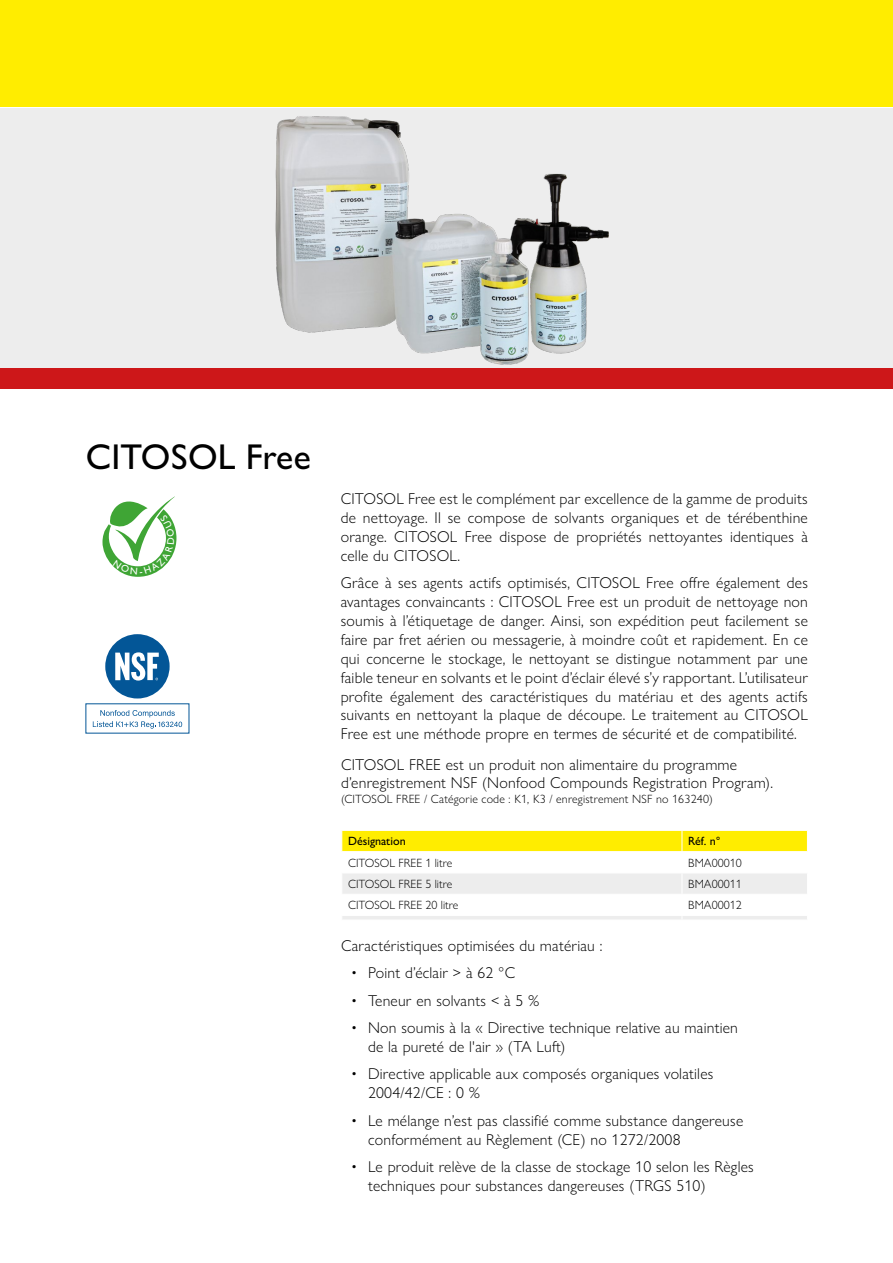
<style>
.page{position:relative;width:893px;height:1263px;background:#fff}
.page>*{position:absolute;margin:0;border:0;box-sizing:border-box;transform-origin:0 0}
.t1{font:500 36px "Gill Sans Nova";letter-spacing:.005em;color:#000}
.t2{font:300 15.75px/18.9px "Gill Sans Nova";letter-spacing:.015em;color:#000}
.t3{font:300 12px "Gill Sans Nova";color:#000}
.t4{font:500 12px "Gill Sans Nova";color:#000}
</style>
<div class="page">
<div style="left:0;top:0;width:893px;height:106px;background:#ffed00"></div>
<div style="left:0;top:369px;width:893px;height:20px;background:#cd1719"></div>
<div style="left:0;top:108px;width:893px;height:260px;background:#ededed"></div>
<img style="left:275px;top:116px;width:334px;height:249px">
<div style="left:105px;top:634px;width:65px;height:64px;background:#035697;border-radius:50%"></div>
<svg style="left:115px;top:652px;width:44px;height:28px"></svg>
<svg style="left:93px;top:710px;width:89px;height:19px"></svg>
<svg style="left:341px;top:830px;width:467px;height:89px"></svg>
<svg style="left:102px;top:496px;width:74px;height:81px"></svg>
<h1 class="t1" style="left:86px;top:435px;width:227px">CITOSOL Free</h1>
<p class="t2" style="left:341px;top:489px;width:469px;text-align:justify">CITOSOL Free est le complément par excellence de la gamme de produits de nettoyage. Il se compose de solvants organiques et de térébenthine orange. CITOSOL Free dispose de propriétés nettoyantes identiques à celle du CITOSOL.</p>
<p class="t2" style="left:341px;top:573px;width:469px;text-align:justify">Grâce à ses agents actifs optimisés, CITOSOL Free offre également des avantages convaincants : CITOSOL Free est un produit de nettoyage non soumis à l’étiquetage de danger. Ainsi, son expédition peut facilement se faire par fret aérien ou messagerie, à moindre coût et rapidement. En ce qui concerne le stockage, le nettoyant se distingue notamment par une faible teneur en solvants et le point d’éclair élevé s’y rapportant. L’utilisateur profite également des caractéristiques du matériau et des agents actifs suivants en nettoyant la plaque de découpe. Le traitement au CITOSOL Free est une méthode propre en termes de sécurité et de compatibilité.</p>
<p class="t2" style="left:341px;top:754px;width:433px">CITOSOL FREE est un produit non alimentaire du programme d’enregistrement NSF (Nonfood Compounds Registration Program).</p>
<p class="t3" style="left:341px;top:791px;width:373px">(CITOSOL FREE / Catégorie code : K1, K3 / enregistrement NSF no 163240)</p>
<p class="t4" style="left:348px;top:834px;width:59px">Désignation</p>
<p class="t4" style="left:688px;top:834px;width:34px">Réf. n°</p>
<p class="t3" style="left:348px;top:855px;width:106px">CITOSOL FREE 1 litre</p>
<p class="t3" style="left:688px;top:855px;width:55px">BMA00010</p>
<p class="t3" style="left:348px;top:876px;width:106px">CITOSOL FREE 5 litre</p>
<p class="t3" style="left:688px;top:876px;width:55px">BMA00011</p>
<p class="t3" style="left:348px;top:898px;width:112px">CITOSOL FREE 20 litre</p>
<p class="t3" style="left:688px;top:898px;width:55px">BMA00012</p>
<p class="t2" style="left:341px;top:936px;width:263px">Caractéristiques optimisées du matériau :</p>
<p class="t2" style="left:351px;top:963px;width:166px">• Point d’éclair &gt; à 62 °C</p>
<p class="t2" style="left:351px;top:991px;width:190px">• Teneur en solvants &lt; à 5 %</p>
<p class="t2" style="left:368px;top:1018px;width:371px;text-indent:-17px">• Non soumis à la « Directive technique relative au maintien de la pureté de l'air » (TA Luft)</p>
<p class="t2" style="left:368px;top:1064px;width:347px;text-indent:-17px">• Directive applicable aux composés organiques volatiles<br>2004/42/CE : 0 %</p>
<p class="t2" style="left:368px;top:1111px;width:377px;text-indent:-17px">• Le mélange n’est pas classifié comme substance dangereuse conformément au Règlement (CE) no 1272/2008</p>
<p class="t2" style="left:368px;top:1157px;width:387px;text-indent:-17px">• Le produit relève de la classe de stockage 10 selon les Règles techniques pour substances dangereuses (TRGS 510)</p>
</div>
